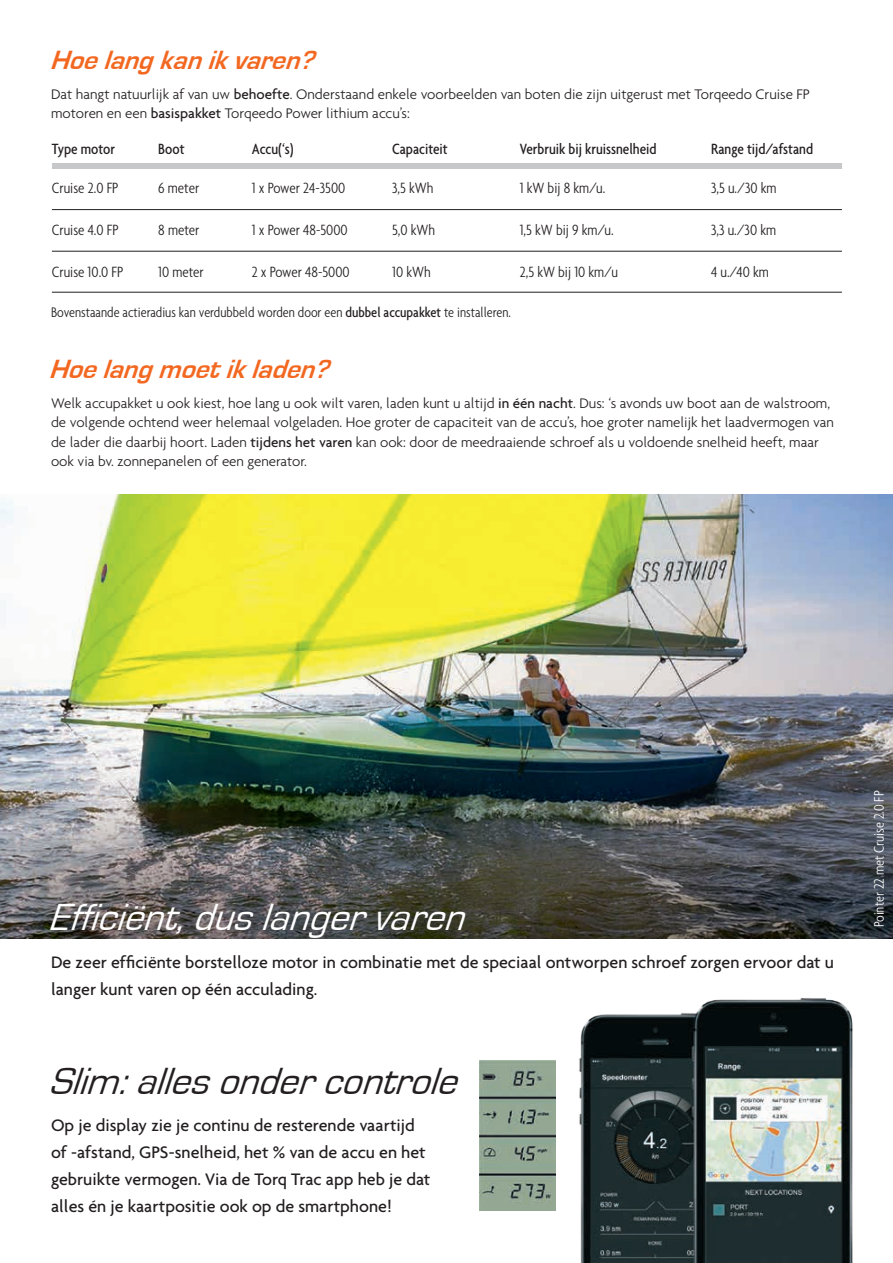
<style>
.page{position:relative;width:893px;height:1263px;background:#fff}
.page>*{position:absolute;margin:0;border:0;box-sizing:border-box;transform-origin:0 0}
.t1{font:italic 39px "Eurostile";color:#fff}
.t2{font:italic 39px "Eurostile";color:#231f20}
.t3{font:italic 700 27.15px "Eurostile";color:#f36821}
.t4{font:500 18px/27px "Agenda";color:#231f20}
.t5{font:300 condensed 16.05px "Agenda";color:#231f20}
.t6{font:500 condensed 16.05px "Agenda";color:#231f20}
.t7{font:300 15px/19.5px "Agenda";color:#231f20}
.t8{font:300 condensed 15px "Agenda";color:#231f20}
.t9{font:300 condensed 15px "Agenda";color:#fff}
.s1{font-weight:500}
</style>
<div class="page">
<img style="left:0;top:495px;width:893px;height:443px">
<div style="left:52px;top:163px;width:790px;height:6px;background:#c7c8ca"></div>
<hr style="left:52px;top:251px;width:790px;height:1px;background:#231f20">
<hr style="left:52px;top:209px;width:790px;height:1px;background:#231f20">
<hr style="left:52px;top:292px;width:790px;height:1px;background:#231f20">
<img style="left:480px;top:1060px;width:75px;height:151px">
<img style="left:579px;top:998px;width:274px;height:265px">
<h2 class="t3" style="left:50px;top:45px;width:275px">Hoelangkanikvaren?</h2>
<p class="t7" style="left:51px;top:84px;width:760px">Dat hangt natuurlijk af van uw <span class="s1">behoefte</span>. Onderstaand enkele voorbeelden van boten die zijn uitgerust met Torqeedo Cruise FP motoren en een <span class="s1">basispakket</span> Torqeedo Power lithium accu’s:</p>
<p class="t6" style="left:52px;top:139px;width:65px">Type motor</p>
<p class="t6" style="left:158px;top:139px;width:28px">Boot</p>
<p class="t6" style="left:252px;top:139px;width:43px">Accu(‘s)</p>
<p class="t6" style="left:392px;top:139px;width:57px">Capaciteit</p>
<p class="t6" style="left:520px;top:139px;width:139px">Verbruik bij kruissnelheid</p>
<p class="t6" style="left:711px;top:139px;width:104px">Range tijd/afstand</p>
<p class="t5" style="left:52px;top:179px;width:68px">Cruise 2.0 FP</p>
<p class="t5" style="left:158px;top:179px;width:43px">6 meter</p>
<p class="t5" style="left:252px;top:179px;width:95px">1 x Power 24-3500</p>
<p class="t5" style="left:392px;top:179px;width:43px">3,5 kWh</p>
<p class="t5" style="left:520px;top:179px;width:87px">1 kW bij 8 km/u.</p>
<p class="t5" style="left:711px;top:179px;width:67px">3,5 u./30 km</p>
<p class="t5" style="left:52px;top:221px;width:68px">Cruise 4.0 FP</p>
<p class="t5" style="left:158px;top:221px;width:43px">8 meter</p>
<p class="t5" style="left:252px;top:221px;width:97px">1 x Power 48-5000</p>
<p class="t5" style="left:392px;top:221px;width:45px">5,0 kWh</p>
<p class="t5" style="left:520px;top:221px;width:96px">1,5 kW bij 9 km/u.</p>
<p class="t5" style="left:711px;top:221px;width:67px">3,3 u./30 km</p>
<p class="t5" style="left:52px;top:263px;width:73px">Cruise 10.0 FP</p>
<p class="t5" style="left:158px;top:263px;width:47px">10 meter</p>
<p class="t5" style="left:252px;top:263px;width:99px">2 x Power 48-5000</p>
<p class="t5" style="left:392px;top:263px;width:40px">10 kWh</p>
<p class="t5" style="left:520px;top:263px;width:100px">2,5 kW bij 10 km/u</p>
<p class="t5" style="left:711px;top:263px;width:59px">4 u./40 km</p>
<p class="t8" style="left:51px;top:304px;width:461px">Bovenstaande actieradius kan verdubbeld worden door een <span class="s1">dubbel accupakket</span> te installeren.</p>
<h2 class="t3" style="left:49px;top:354px;width:290px">Hoelangmoetikladen?</h2>
<p class="t7" style="left:51px;top:393px;width:784px">Welk accupakket u ook kiest, hoe lang u ook wilt varen, laden kunt u altijd <span class="s1">in één nacht</span>. Dus: ‘s avonds uw boot aan de walstroom, de volgende ochtend weer helemaal volgeladen. Hoe groter de capaciteit van de accu’s, hoe groter namelijk het laadvermogen van de lader die daarbij hoort. Laden <span class="s1">tijdens het varen</span> kan ook: door de meedraaiende schroef als u voldoende snelheid heeft, maar ook via bv. zonnepanelen of een generator.</p>
<h1 class="t1" style="left:49px;top:897px;width:430px">Efficiënt,duslangervaren</h1>
<p class="t4" style="left:51px;top:948px;width:784px">De zeer efficiënte borstelloze motor in combinatie met de speciaal ontworpen schroef zorgen ervoor dat u langer kunt varen op één acculading.</p>
<h1 class="t2" style="left:49px;top:1060px;width:422px">Slim:allesondercontrole</h1>
<p class="t4" style="left:51px;top:1111px;width:381px">Op je display zie je continu de resterende vaartijd of -afstand, GPS-snelheid, het % van de accu en het gebruikte vermogen. Via de Torq Trac app heb je dat alles én je kaartpositie ook op de smartphone!</p>
<p class="t9" style="left:871px;top:927px;width:138px;rotate:-90deg">Pointer 22 met Cruise 2.0 FP</p>
</div>
